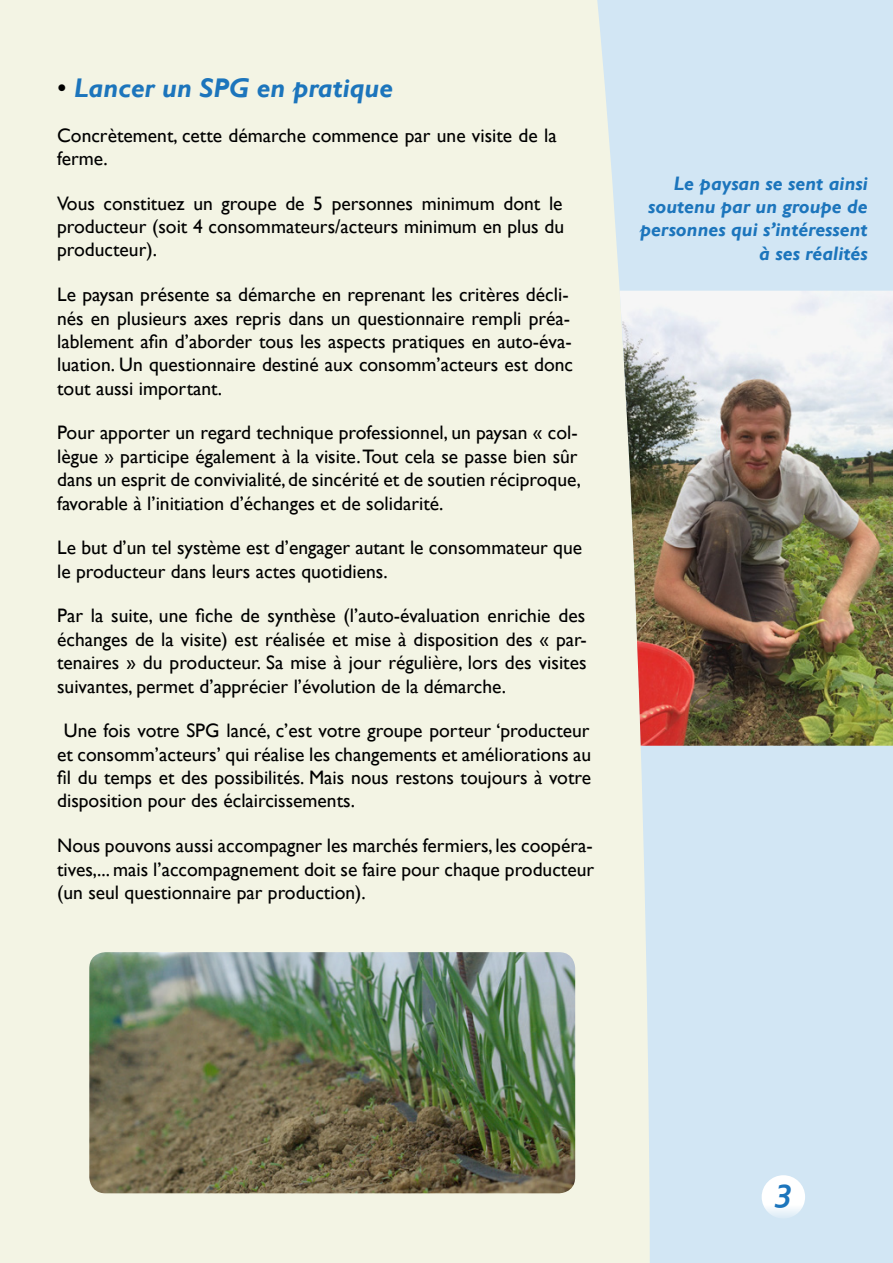
<style>
.page{position:relative;width:893px;height:1263px;background:#f3f4e4}
.page>*{position:absolute;margin:0;border:0;box-sizing:border-box;transform-origin:0 0}
.t1{font:italic 700 34.2px "Corbel";color:#1c75bc}
.t2{font:italic 700 27px "Gill Sans";color:#1c75bc}
.t3{font:19.5px/23.4px "Gill Sans";color:#000}
.t4{font:italic 700 19.5px/23.4px "Gill Sans";color:#1c75bc;text-align:right}
.s1{font-weight:400;font-style:normal;color:#000}
</style>
<div class="page">
<svg style="left:597px;top:0;width:296px;height:1263px;fill:#d2e6f4"></svg>
<img style="left:620px;top:291px;width:273px;height:455px">
<svg style="left:762px;top:1175px;width:43px;height:43px"></svg>
<img style="left:89px;top:952px;width:486px;height:241px">
<h2 class="t2" style="left:57px;top:72px;width:338px"><span class="s1">•</span> Lancer un SPG en pratique</h2>
<p class="t3" style="left:57px;top:124px;width:501px">Concrètement, cette démarche commence par une visite de la ferme.</p>
<p class="t3" style="left:57px;top:192px;width:509px;text-align:justify">Vous constituez un groupe de 5 personnes minimum dont le producteur (soit 4 consommateurs/acteurs minimum en plus du producteur).</p>
<p class="t3" style="left:57px;top:283px;width:518px">Le paysan présente sa démarche en reprenant les critères décli&shy;nés en plusieurs axes repris dans un questionnaire rempli préa&shy;lablement afin d’aborder tous les aspects pratiques en auto-éva&shy;luation. Un questionnaire destiné aux consomm’acteurs est donc tout aussi important.</p>
<p class="t3" style="left:57px;top:421px;width:525px">Pour apporter un regard technique professionnel, un paysan « col&shy;lègue » participe également à la visite. Tout cela se passe bien sûr dans un esprit de convivialité, de sincérité et de soutien réciproque, favorable à l’initiation d’échanges et de solidarité.</p>
<p class="t3" style="left:57px;top:536px;width:526px">Le but d’un tel système est d’engager autant le consommateur que le producteur dans leurs actes quotidiens.</p>
<p class="t3" style="left:57px;top:604px;width:531px;text-align:justify">Par la suite, une fiche de synthèse (l’auto-évaluation enrichie des échanges de la visite) est réalisée et mise à disposition des « par&shy;tenaires » du producteur. Sa mise à jour régulière, lors des visites suivantes, permet d’apprécier l’évolution de la démarche.</p>
<p class="t3" style="left:57px;top:719px;width:536px;text-align:justify;text-indent:7px">Une fois votre SPG lancé, c’est votre groupe porteur ‘producteur et consomm’acteurs’ qui réalise les changements et améliorations au fil du temps et des possibilités. Mais nous restons toujours à votre disposition pour des éclaircissements.</p>
<p class="t3" style="left:57px;top:834px;width:539px;text-align:justify">Nous pouvons aussi accompagner les marchés fermiers, les coopéra&shy;tives,... mais l’accompagnement doit se faire pour chaque producteur (un seul questionnaire par production).</p>
<p class="t4" style="left:640px;top:172px;width:229px">Le paysan se sent ainsi soutenu par un groupe de personnes qui s’intéressent à ses réalités</p>
<h1 class="t1" style="left:777px;top:1168px;width:17px">3</h1>
</div>
